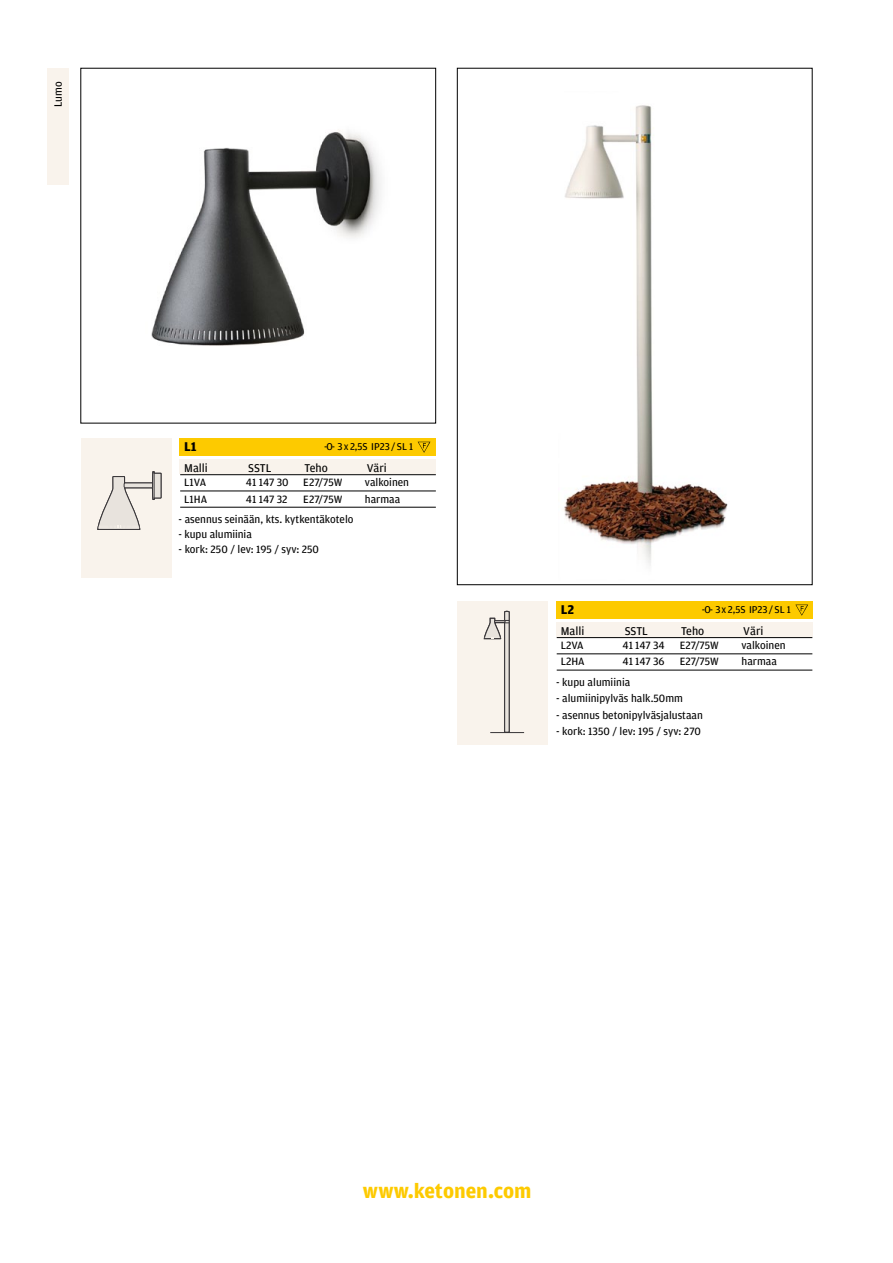
<style>
.page{position:relative;width:893px;height:1263px;background:#fff}
.page>*{position:absolute;margin:0;border:0;box-sizing:border-box;transform-origin:0 0}
.t1{font:700 21px "Amplitude";color:#fdca00}
.t2{font:700 13.5px "Amplitude";color:#000}
.t3{font:12px "Amplitude";color:#000}
.Tiedot{font:11.25px "Amplitude";color:#000}
.Tekn-tekstit{font:11.25px "Amplitude";color:#000}
.t4{font:10.5px "Amplitude";color:#000}
</style>
<div class="page">
<div style="left:457px;top:601px;width:91px;height:143px;background:#f9f3ec"></div>
<div style="left:556px;top:601px;width:256px;height:17px;background:#fdca00"></div>
<div style="left:556px;top:622px;width:256px;height:15px;background:#f9f3ec"></div>
<hr style="left:557px;top:654px;width:255px;height:1px;background:#000">
<hr style="left:557px;top:637px;width:255px;height:1px;background:#000">
<hr style="left:557px;top:670px;width:255px;height:1px;background:#000">
<svg style="left:795px;top:605px;width:13px;height:11px"></svg>
<div style="left:47px;top:68px;width:22px;height:116px;background:#f9f3ec"></div>
<svg style="left:483px;top:610px;width:27px;height:122px"></svg>
<hr style="left:490px;top:732px;width:34px;height:1px;background:#373437">
<img style="left:564px;top:105px;width:164px;height:461px">
<div style="left:81px;top:438px;width:91px;height:140px;background:#f9f3ec"></div>
<div style="left:180px;top:438px;width:256px;height:18px;background:#fdca00"></div>
<div style="left:180px;top:460px;width:256px;height:14px;background:#f9f3ec"></div>
<hr style="left:180px;top:491px;width:256px;height:1px;background:#000">
<hr style="left:180px;top:474px;width:256px;height:1px;background:#000">
<hr style="left:180px;top:507px;width:256px;height:1px;background:#000">
<img style="left:151px;top:132px;width:230px;height:214px">
<svg style="left:418px;top:442px;width:12px;height:11px"></svg>
<svg style="left:97px;top:471px;width:65px;height:59px"></svg>
<p class="Tekn-tekstit" style="left:52px;top:107px;width:27px;rotate:-90deg">Lumo</p>
<p class="t2" style="left:184px;top:439px;width:14px">L1</p>
<p class="t3" style="left:184px;top:461px;width:25px">Malli</p>
<p class="t3" style="left:248px;top:461px;width:25px">SSTL</p>
<p class="t3" style="left:305px;top:461px;width:25px">Teho</p>
<p class="t3" style="left:367px;top:461px;width:22px">Väri</p>
<p class="Tiedot" style="left:184px;top:476px;width:23px">L1VA</p>
<p class="Tiedot" style="left:246px;top:476px;width:44px">41 147 30</p>
<p class="Tiedot" style="left:303px;top:476px;width:41px">E27/75W</p>
<p class="Tiedot" style="left:365px;top:476px;width:46px">valkoinen</p>
<p class="Tiedot" style="left:184px;top:493px;width:25px">L1HA</p>
<p class="Tiedot" style="left:246px;top:493px;width:43px">41 147 32</p>
<p class="Tiedot" style="left:303px;top:493px;width:41px">E27/75W</p>
<p class="Tiedot" style="left:365px;top:493px;width:37px">harmaa</p>
<p class="Tekn-tekstit" style="left:179px;top:513px;width:176px">- asennus seinään, kts. kytkentäkotelo</p>
<p class="Tekn-tekstit" style="left:179px;top:528px;width:75px">- kupu alumiinia</p>
<p class="Tekn-tekstit" style="left:179px;top:543px;width:142px">- kork: 250 / lev: 195 / syv: 250</p>
<p class="t4" style="left:324px;top:441px;width:91px">-O- 3 x 2,5S IP23 / SL 1</p>
<p class="t2" style="left:561px;top:602px;width:15px">L2</p>
<p class="t3" style="left:561px;top:624px;width:25px">Malli</p>
<p class="t3" style="left:625px;top:624px;width:25px">SSTL</p>
<p class="t3" style="left:681px;top:624px;width:25px">Teho</p>
<p class="t3" style="left:743px;top:624px;width:22px">Väri</p>
<p class="Tiedot" style="left:561px;top:639px;width:24px">L2VA</p>
<p class="Tiedot" style="left:622px;top:639px;width:44px">41 147 34</p>
<p class="Tiedot" style="left:680px;top:639px;width:41px">E27/75W</p>
<p class="Tiedot" style="left:741px;top:639px;width:46px">valkoinen</p>
<p class="Tiedot" style="left:561px;top:655px;width:25px">L2HA</p>
<p class="Tiedot" style="left:622px;top:655px;width:44px">41 147 36</p>
<p class="Tiedot" style="left:680px;top:655px;width:41px">E27/75W</p>
<p class="Tiedot" style="left:741px;top:655px;width:37px">harmaa</p>
<p class="Tekn-tekstit" style="left:556px;top:676px;width:76px">- kupu alumiinia</p>
<p class="Tiedot" style="left:556px;top:692px;width:128px">- alumiinipylväs halk.50mm</p>
<p class="Tiedot" style="left:556px;top:709px;width:148px">- asennus betonipylväsjalustaan</p>
<p class="Tekn-tekstit" style="left:556px;top:725px;width:146px">- kork: 1350 / lev: 195 / syv: 270</p>
<p class="t4" style="left:702px;top:604px;width:91px">-O- 3 x 2,5S IP23 / SL 1</p>
<p class="t1" style="left:363px;top:1179px;width:170px">www.ketonen.com</p>
</div>
